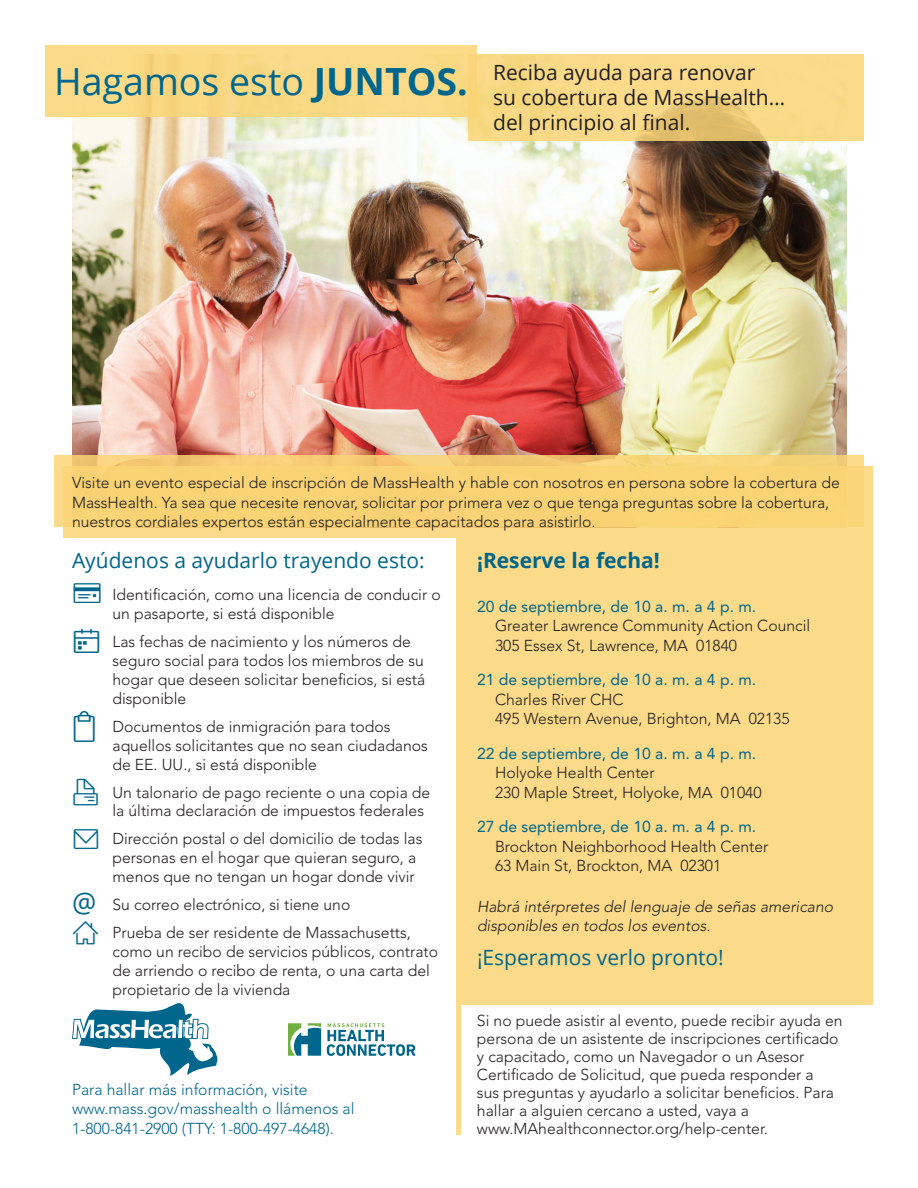
<style>
.page{position:relative;width:918px;height:1188px;background:#fff}
.page>*{position:absolute;margin:0;border:0;box-sizing:border-box;transform-origin:0 0}
.t1{font:21px/25.2px "Open Sans";color:#231f20}
.t2{font:21px "Open Sans";color:#00668b}
.t3{font:700 21px "Open Sans";color:#00668b}
.t4{font:300 15.75px/18.9px "Avenir LT Std";color:#231f20}
.t5{font:15.75px "Avenir LT Std";color:#00668b}
.t6{font:300 15.75px/19.5px "Avenir LT Std";color:#00668b}
.t7{font:italic 300 15.75px/19.5px "Avenir LT Std";color:#231f20}
.s1{font-size:37.5px;color:#00668b}
.s2{font-weight:700;font-size:37.5px;color:#00668b}
.s3{color:#00668b}
.s4{font-family:"Open Sans";font-weight:400;font-size:27px;color:#00668b}
</style>
<div class="page">
<img style="left:72px;top:117px;width:774px;height:338px">
<svg style="left:468px;top:54px;width:396px;height:86px;background:#f6d684"></svg>
<div style="left:45px;top:45px;width:432px;height:72px;background:linear-gradient(to right,#fad886,#f9d985)"></div>
<svg style="left:54px;top:455px;width:810px;height:72px;background:#f5ce79"></svg>
<div style="left:63px;top:466px;width:810px;height:72px;background:#fbd576"></div>
<hr style="left:457px;top:538px;width:4px;height:597px;background:#fbda89">
<div style="left:461px;top:538px;width:412px;height:466px;background:#fbda89"></div>
<svg style="left:72px;top:1003px;width:146px;height:73px"></svg>
<svg style="left:327px;top:1023px;width:89px;height:33px"></svg>
<svg style="left:288px;top:1023px;width:33px;height:33px"></svg>
<h1 class="t1" style="left:493px;top:59px;width:294px;text-indent:-439px"><span class="s1">Hagamos esto</span> <span class="s2">JUNTOS.</span> Reciba ayuda para renovar<br>su cobertura de MassHealth… del principio al final.</h1>
<p class="t4" style="left:72px;top:473px;width:769px;line-height:19.5px">Visite un evento especial de inscripción de MassHealth y hable con nosotros en persona sobre la cobertura de<br>MassHealth. Ya sea que necesite renovar, solicitar por primera vez o que tenga preguntas sobre la cobertura, nuestros cordiales expertos están especialmente capacitados para asistirlo.</p>
<h1 class="t2" style="left:72px;top:546px;width:354px">Ayúdenos a ayudarlo trayendo esto:</h1>
<p class="t4" style="left:112px;top:586px;width:330px;text-indent:-40px"><span class="s3">●</span> Identificación, como una licencia de conducir o un pasaporte, si está disponible</p>
<p class="t4" style="left:112px;top:632px;width:314px">Las fechas de nacimiento y los números de seguro social para todos los miembros de su hogar que deseen solicitar beneficios, si está disponible</p>
<p class="t4" style="left:112px;top:717px;width:317px">Documentos de inmigración para todos aquellos solicitantes que no sean ciudadanos de EE. UU., si está disponible</p>
<p class="t4" style="left:112px;top:783px;width:319px">Un talonario de pago reciente o una copia de la última declaración de impuestos federales</p>
<p class="t4" style="left:112px;top:830px;width:311px;text-indent:-40px"><span class="s3">→</span> Dirección postal o del domicilio de todas las personas en el hogar que quieran seguro, a menos que no tengan un hogar donde vivir</p>
<p class="t4" style="left:112px;top:891px;width:300px;line-height:27.9px;text-indent:-40px"><span class="s4">@</span> Su correo electrónico, si tiene uno<br>Prueba de ser residente de Massachusetts,</p>
<p class="t4" style="left:112px;top:942px;width:327px">como un recibo de servicios públicos, contrato de arriendo o recibo de renta, o una carta del propietario de la vivienda</p>
<h1 class="t3" style="left:477px;top:546px;width:184px">¡Reserve la fecha!</h1>
<p class="t5" style="left:477px;top:597px;width:281px">20 de septiembre, de 10 a. m. a 4 p. m.</p>
<p class="t4" style="left:495px;top:616px;width:317px;line-height:19.5px">Greater Lawrence Community Action Council<br>305 Essex St, Lawrence, MA 01840</p>
<p class="t5" style="left:477px;top:670px;width:281px">21 de septiembre, de 10 a. m. a 4 p. m.</p>
<p class="t4" style="left:495px;top:689px;width:296px;line-height:19.5px">Charles River CHC<br>495 Western Avenue, Brighton, MA 02135</p>
<p class="t5" style="left:477px;top:744px;width:281px">22 de septiembre, de 10 a. m. a 4 p. m.</p>
<p class="t4" style="left:495px;top:763px;width:268px;line-height:19.5px">Holyoke Health Center<br>230 Maple Street, Holyoke, MA 01040</p>
<p class="t5" style="left:477px;top:817px;width:281px">27 de septiembre, de 10 a. m. a 4 p. m.</p>
<p class="t4" style="left:495px;top:836px;width:275px;line-height:19.5px">Brockton Neighborhood Health Center<br>63 Main St, Brockton, MA 02301</p>
<p class="t7" style="left:477px;top:897px;width:358px">Habrá intérpretes del lenguaje de señas americano disponibles en todos los eventos.</p>
<h1 class="t2" style="left:477px;top:943px;width:248px">¡Esperamos verlo pronto!</h1>
<p class="t6" style="left:72px;top:1080px;width:284px">Para hallar más información, visite www.mass.gov/masshealth o llámenos al<br>1-800-841-2900 (TTY: 1-800-497-4648).</p>
<p class="t4" style="left:477px;top:1012px;width:367px;line-height:18px">Si no puede asistir al evento, puede recibir ayuda en persona de un asistente de inscripciones certificado y capacitado, como un Navegador o un Asesor Certificado de Solicitud, que pueda responder a<br>sus preguntas y ayudarlo a solicitar beneficios. Para hallar a alguien cercano a usted, vaya a www.MAhealthconnector.org/help-center.</p>
</div>
